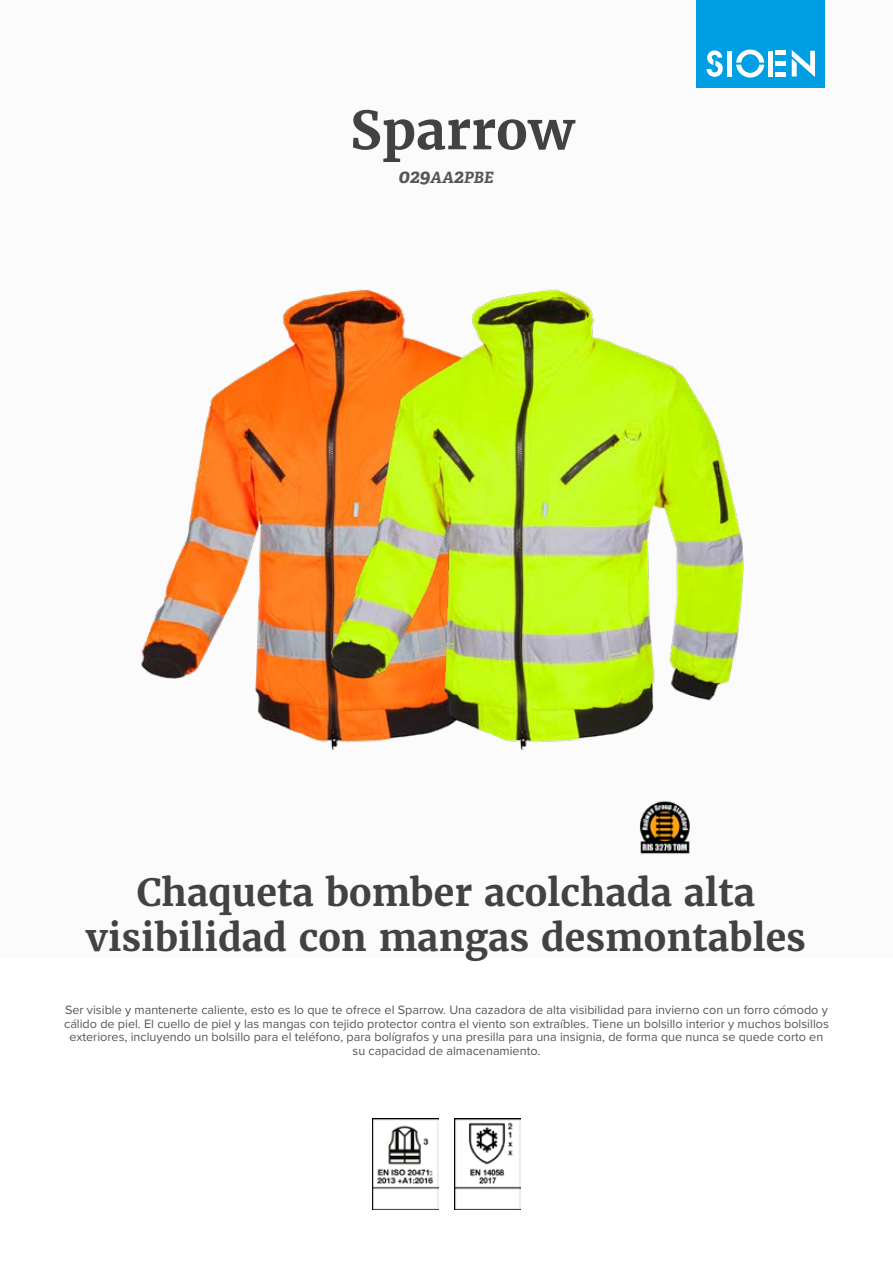
<style>
.page{position:relative;width:893px;height:1263px;background:#fff}
.page>*{position:absolute;margin:0;border:0;box-sizing:border-box;transform-origin:0 0}
.t1{font:700 52.5px "Merriweather";color:#424242}
.t2{font:700 37.5px/45px "Merriweather";color:#424242;text-align:center}
.t3{font:italic 700 15.6px "Adelle";color:#575756}
.t4{font:12.6px/13.6px "Proxima Nova";color:#575756;text-align:center}
.s1{font-size:19.5px}
</style>
<div class="page">
<div style="left:0;top:0;width:893px;height:957px;background:#fbfbfb"></div>
<div style="left:697px;top:0;width:128px;height:88px;background:#009fe3"></div>
<svg style="left:707px;top:50px;width:16px;height:27px"></svg>
<svg style="left:736px;top:50px;width:28px;height:28px"></svg>
<div style="left:727px;top:51px;width:5px;height:26px;background:#fff"></div>
<div style="left:768px;top:51px;width:5px;height:26px;background:#fff"></div>
<div style="left:775px;top:72px;width:11px;height:5px;background:#fff"></div>
<div style="left:775px;top:61px;width:11px;height:5px;background:#fff"></div>
<hr style="left:775px;top:51px;width:11px;height:4px;background:#fff">
<svg style="left:792px;top:50px;width:23px;height:27px"></svg>
<img style="left:372px;top:1118px;width:66px;height:92px">
<img style="left:454px;top:1118px;width:67px;height:92px">
<img style="left:141px;top:302px;width:157px;height:431px">
<img style="left:298px;top:289px;width:446px;height:565px">
<h1 class="t1" style="left:350px;top:97px;width:226px">Sparrow</h1>
<p class="t3" style="left:398px;top:168px;width:97px"><span class="s1">029</span>AA<span class="s1">2</span>PBE</p>
<h2 class="t2" style="left:86px;top:869px;width:721px">Chaqueta bomber acolchada alta visibilidad con mangas desmontables</h2>
<p class="t4" style="left:64px;top:1002px;width:766px">Ser visible y mantenerte caliente, esto es lo que te ofrece el Sparrow. Una cazadora de alta visibilidad para invierno con un forro cómodo y cálido de piel. El cuello de piel y las mangas con tejido protector contra el viento son extraíbles. Tiene un bolsillo interior y muchos bolsillos exteriores, incluyendo un bolsillo para el teléfono, para bolígrafos y una presilla para una insignia, de forma que nunca se quede corto en su capacidad de almacenamiento.</p>
</div>
